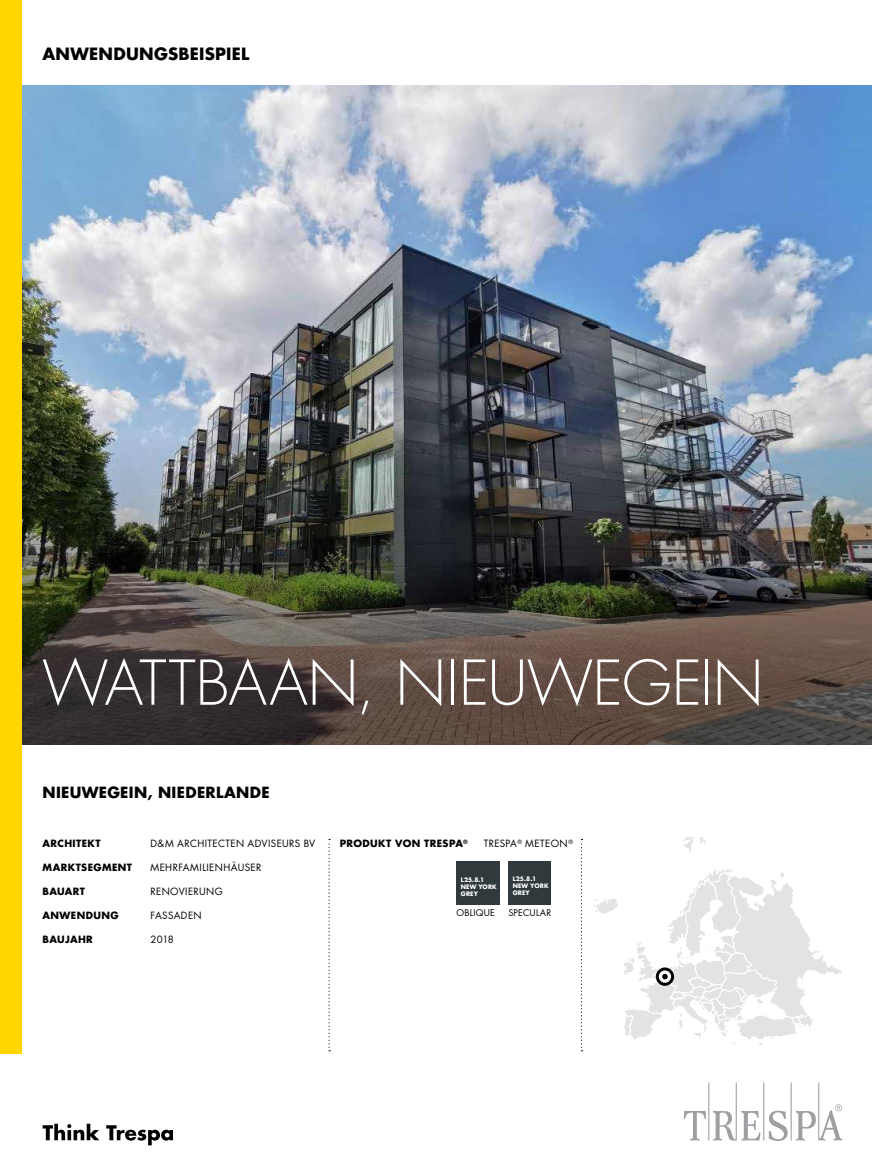
<style>
.page{position:relative;width:872px;height:1170px;background:#fff}
.page>*{position:absolute;margin:0;border:0;box-sizing:border-box;transform-origin:0 0}
.t1{font:300 60px "Futura Std";letter-spacing:-.005em;color:#fff}
.t2{font:700 16.5px "Futura Std";letter-spacing:.015em;color:#000}
.t3{font:700 15px "Futura Std";letter-spacing:.02em;color:#000}
.t4{font:9.75px "Futura Std";letter-spacing:.04em;color:#000}
.t5{font:700 9.75px "Futura Std";letter-spacing:.04em;color:#000}
.t6{font:9px "Futura Std";letter-spacing:.02em;color:#000}
.t7{font:700 6px/7.2px "Futura Std";letter-spacing:.02em;color:#fff}
</style>
<div class="page">
<svg style="left:683px;top:1082px;width:159px;height:58px"></svg>
<svg style="left:43px;top:1123px;width:56px;height:17px"></svg>
<svg style="left:106px;top:1125px;width:67px;height:20px"></svg>
<img style="left:21px;top:85px;width:851px;height:295px">
<img style="left:21px;top:380px;width:851px;height:364px">
<svg style="left:328px;top:838px;width:2px;height:213px"></svg>
<svg style="left:581px;top:839px;width:1px;height:212px"></svg>
<svg style="left:593px;top:837px;width:249px;height:208px"></svg>
<div style="left:508px;top:861px;width:43px;height:43px;background:#303a3d"></div>
<div style="left:456px;top:861px;width:43px;height:43px;background:#303a3d"></div>
<div style="left:0;top:0;width:21px;height:1053px;background:#ffd600"></div>
<h2 class="t2" style="left:43px;top:43px;width:208px">ANWENDUNGSBEISPIEL</h2>
<h1 class="t1" style="left:42px;top:646px;width:723px">WATTBAAN, NIEUWEGEIN</h1>
<h3 class="t3" style="left:43px;top:782px;width:229px">NIEUWEGEIN, NIEDERLANDE</h3>
<p class="t5" style="left:43px;top:836px;width:60px">ARCHITEKT</p>
<p class="t4" style="left:151px;top:837px;width:166px">D&amp;M ARCHITECTEN ADVISEURS BV</p>
<p class="t5" style="left:43px;top:860px;width:91px">MARKTSEGMENT</p>
<p class="t4" style="left:151px;top:861px;width:112px">MEHRFAMILIENHÄUSER</p>
<p class="t5" style="left:43px;top:884px;width:44px">BAUART</p>
<p class="t4" style="left:151px;top:885px;width:74px">RENOVIERUNG</p>
<p class="t5" style="left:43px;top:908px;width:78px">ANWENDUNG</p>
<p class="t4" style="left:151px;top:909px;width:53px">FASSADEN</p>
<p class="t5" style="left:43px;top:932px;width:52px">BAUJAHR</p>
<p class="t4" style="left:151px;top:933px;width:25px">2018</p>
<p class="t5" style="left:340px;top:836px;width:130px">PRODUKT VON TRESPA<sup>®</sup></p>
<p class="t4" style="left:484px;top:837px;width:91px">TRESPA<sup>®</sup> METEON<sup>®</sup></p>
<p class="t7" style="left:512px;top:875px;width:37px">L25.8.1<br>NEW YORK<br>GREY</p>
<p class="t7" style="left:461px;top:875px;width:37px">L25.8.1<br>NEW YORK<br>GREY</p>
<p class="t6" style="left:456px;top:907px;width:40px">OBLIQUE</p>
<p class="t6" style="left:508px;top:907px;width:44px">SPECULAR</p>
</div>
